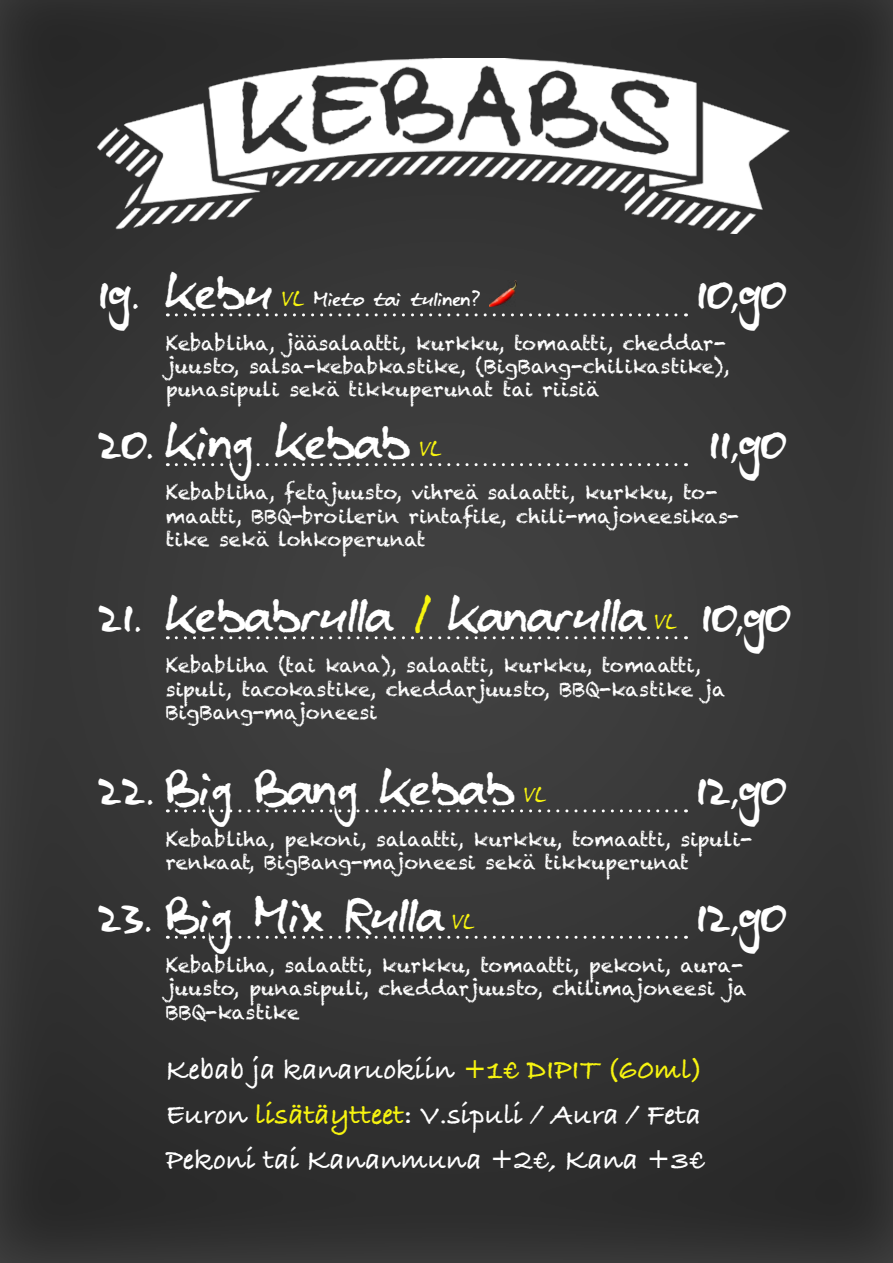
<style>
.page{position:relative;width:893px;height:1263px;background:#fff}
.page>*{position:absolute;margin:0;border:0;box-sizing:border-box;transform-origin:0 0}
.t1{font:45px "blzee";color:#fff}
.t2{font:700 30px/45px "Bradley Hand ITCTT";color:#fff}
.t3{font:19.5px/23.4px "Chalkduster";color:#fff}
.t4{font:18.3px "blzee";color:#fff}
.t5{font:18.3px "blzee";color:#f7f410}
.s1{color:#f7f410}
</style>
<div class="page">
<img style="left:0;top:0;width:893px;height:1263px">
<svg style="left:176px;top:313px;width:510px;height:3px;background:#656565"></svg>
<svg style="left:176px;top:463px;width:510px;height:3px;background:#6c6c6c"></svg>
<svg style="left:176px;top:636px;width:510px;height:3px;background:#6c6c6c"></svg>
<svg style="left:176px;top:809px;width:510px;height:3px;background:#686868"></svg>
<svg style="left:176px;top:936px;width:510px;height:3px;background:#676767"></svg>
<img style="left:489px;top:281px;width:27px;height:25px">
<img style="left:98px;top:58px;width:691px;height:176px">
<h1 class="t1" style="left:98px;top:268px;width:176px">19. Kebu</h1>
<p class="t4" style="left:282px;top:289px;width:199px"><span class="s1">VL</span> Mieto tai tulinen?</p>
<h1 class="t1" style="left:696px;top:268px;width:89px">10,90</h1>
<p class="t3" style="left:166px;top:331px;width:565px">Kebabliha, jääsalaatti, kurkku, tomaatti, cheddar&shy;juusto, salsa-kebabkastike, (BigBang-chilikastike), punasipuli sekä tikkuperunat tai riisiä</p>
<h1 class="t1" style="left:98px;top:418px;width:314px">20. King Kebab</h1>
<p class="t5" style="left:420px;top:439px;width:23px">VL</p>
<h1 class="t1" style="left:709px;top:418px;width:77px">11,90</h1>
<p class="t3" style="left:166px;top:481px;width:575px">Kebabliha, fetajuusto, vihreä salaatti, kurkku, to&shy;maatti, BBQ-broilerin rintafile, chili-majoneesikas&shy;tike sekä lohkoperunat</p>
<h1 class="t1" style="left:98px;top:591px;width:548px">21. Kebabrulla <span class="s1">/</span> Kanarulla</h1>
<p class="t5" style="left:655px;top:612px;width:23px">VL</p>
<h1 class="t1" style="left:701px;top:591px;width:89px">10,90</h1>
<p class="t3" style="left:166px;top:654px;width:561px">Kebabliha (tai kana), salaatti, kurkku, tomaatti, sipuli, tacokastike, cheddarjuusto, BBQ-kastike ja<br>BigBang-majoneesi</p>
<h1 class="t1" style="left:98px;top:764px;width:418px">22. Big Bang Kebab</h1>
<p class="t5" style="left:524px;top:785px;width:23px">VL</p>
<h1 class="t1" style="left:696px;top:764px;width:90px">12,90</h1>
<p class="t3" style="left:166px;top:827px;width:588px">Kebabliha, pekoni, salaatti, kurkku, tomaatti, sipuli&shy;renkaat, BigBang-majoneesi sekä tikkuperunat</p>
<h1 class="t1" style="left:98px;top:890px;width:347px">23. Big Mix Rulla</h1>
<p class="t5" style="left:453px;top:912px;width:23px">VL</p>
<h1 class="t1" style="left:696px;top:890px;width:90px">12,90</h1>
<p class="t3" style="left:166px;top:953px;width:583px">Kebabliha, salaatti, kurkku, tomaatti, pekoni, aura&shy;juusto, punasipuli, cheddarjuusto, chilimajoneesi ja<br>BBQ-kastike</p>
<h2 class="t2" style="left:166px;top:1045px;width:541px">Kebab ja kanaruokiin <span class="s1">+1€ DIPIT (60ml)<br></span>Euron <span class="s1">lisätäytteet</span>: V.sipuli / Aura / Feta<br>Pekoni tai Kananmuna +2€, Kana +3€</h2>
</div>
